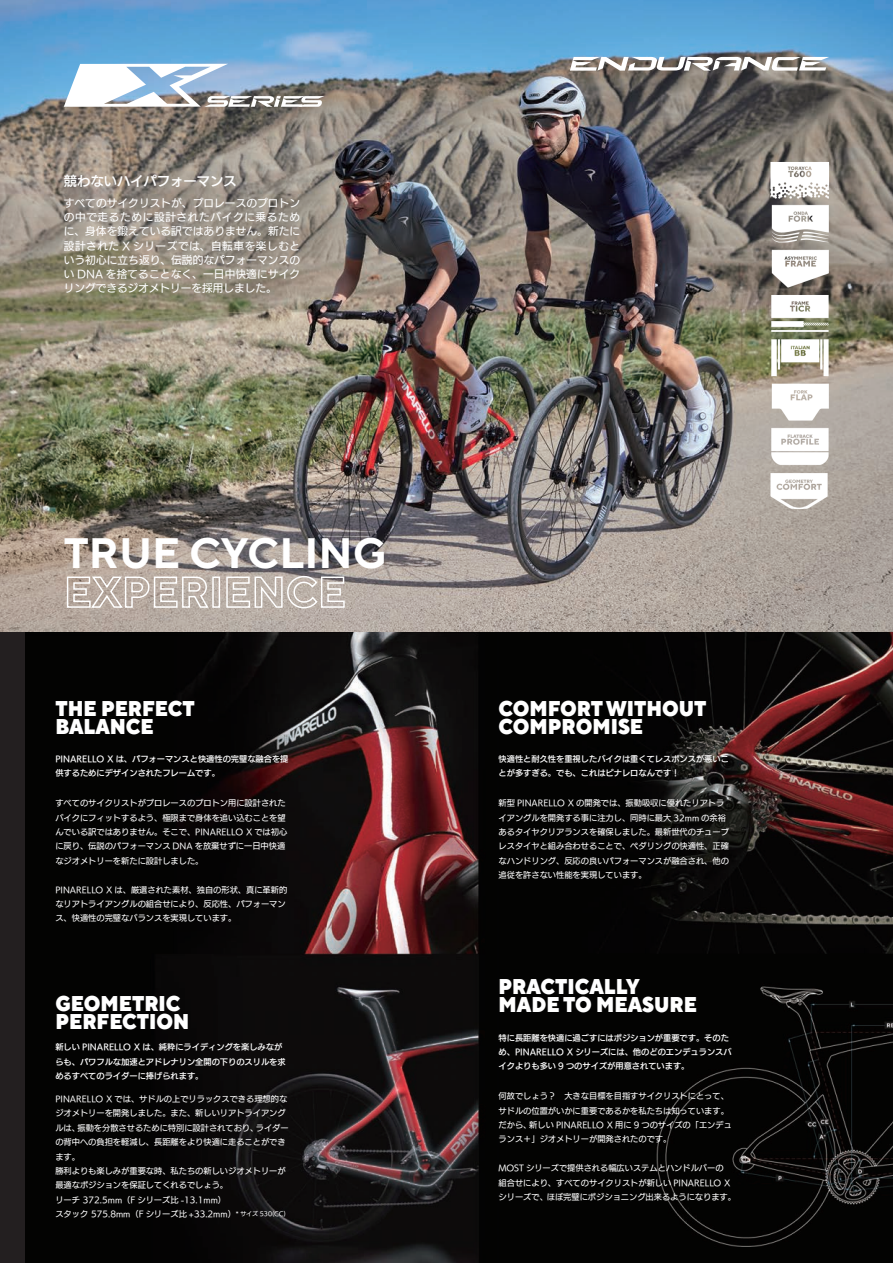
<style>
.page{position:relative;width:893px;height:1263px;background:#fff}
.page>*{position:absolute;margin:0;border:0;box-sizing:border-box;transform-origin:0 0}
.t1{font:700 42.45px/39.3px "TT Norms";color:#fff}
.t2{font:900 21.45px/18px "TT Norms Pro";color:#fff;scale:.91 1}
.t3{font:13.35px "UD Kakugo Large Pr 6 N DB";color:#fff}
.t4{font:10.65px/14.2px "UD Kakugo Large Pr 6 N M";letter-spacing:.005em;color:#fff;text-align:justify}
.t5{font:8.25px/14.4px "UD Kakugo Large Pr 6 N M";color:#fff}
.t6{font:8.25px/14.4px "UD Kakugo Large Pr 6 N DB";color:#fff}
.s1{font-size:6px}
</style>
<div class="page">
<div style="left:0;top:631px;width:36px;height:632px;background:#231f20"></div>
<img style="left:499px;top:631px;width:394px;height:632px">
<img style="left:26px;top:631px;width:473px;height:632px">
<img style="left:0;top:0;width:893px;height:631px">
<svg style="left:64px;top:64px;width:260px;height:43px"></svg>
<svg style="left:570px;top:57px;width:259px;height:14px"></svg>
<img style="left:770px;top:162px;width:59px;height:347px">
<h3 class="t3" style="left:64px;top:174px;width:174px">競わないハイパフォーマンス</h3>
<p class="t4" style="left:64px;top:196px;width:238px">すべてのサイクリストが、プロレースのプロトンの中で走るために設計されたバイクに乗るために、身体を鍛えている訳ではありません。新たに設計された X シリーズでは、自転車を楽しむという初心に立ち返り、伝説的なパフォーマンスのい DNA を捨てることなく、一日中快適にサイクリングできるジオメトリーを採用しました。</p>
<h1 class="t1" style="left:64px;top:532px;width:325px">TRUE CYCLING<br>EXPERIENCE</h1>
<h2 class="t2" style="left:55px;top:699px;width:155px">THE PERFECT<br>BALANCE</h2>
<p class="t6" style="left:55px;top:752px;width:235px">PINARELLO X は、パフォーマンスと快適性の完璧な融合を提供するためにデザインされたフレームです。</p>
<p class="t5" style="left:55px;top:796px;width:233px">すべてのサイクリストがプロレースのプロトン用に設計されたバイクにフィットするよう、極限まで身体を追い込むことを望んでいる訳ではありません。そこで、PINARELLO X では初心に戻り、伝説のパフォーマンス DNA を放棄せずに一日中快適なジオメトリーを新たに設計しました。</p>
<p class="t5" style="left:55px;top:882px;width:233px">PINARELLO X は、厳選された素材、独自の形状、真に革新的なリアトライアングルの組合せにより、反応性、パフォーマンス、快適性の完璧なバランスを実現しています。</p>
<h2 class="t2" style="left:55px;top:994px;width:149px">GEOMETRIC<br>PERFECTION</h2>
<p class="t6" style="left:55px;top:1040px;width:232px">新しい PINARELLO X は、純粋にライディングを楽しみながらも、パワフルな加速とアドレナリン全開の下りのスリルを求めるすべてのライダーに捧げられます。</p>
<p class="t5" style="left:55px;top:1092px;width:235px">PINARELLO X では、サドルの上でリラックスできる理想的なジオメトリーを開発しました。また、新しいリアトライアングルは、振動を分散させるために特別に設計されており、ライダーの背中への負担を軽減し、長距離をより快適に走ることができます。<br>勝利よりも楽しみが重要な時、私たちの新しいジオメトリーが最適なポジションを保証してくれるでしょう。<br>リーチ 372.5mm（F シリーズ比 -13.1mm）<br>スタック 575.8mm（F シリーズ比 +33.2mm）<span class="s1">* サイズ 530(CC)</span></p>
<h2 class="t2" style="left:499px;top:699px;width:230px">COMFORT WITHOUT<br>COMPROMISE</h2>
<p class="t6" style="left:499px;top:752px;width:232px">快適性と耐久性を重視したバイクは重くてレスポンスが悪いことが多すぎる。でも、これはピナレロなんです！</p>
<p class="t5" style="left:499px;top:796px;width:232px">新型 PINARELLO X の開発では、振動吸収に優れたリアトライアングルを開発する事に注力し、同時に最大 32mm の余裕あるタイヤクリアランスを確保しました。最新世代のチューブレスタイヤと組み合わせることで、ペダリングの快適性、正確なハンドリング、反応の良いパフォーマンスが融合され、他の追従を許さない性能を実現しています。</p>
<h2 class="t2" style="left:499px;top:977px;width:219px">PRACTICALLY<br>MADE TO MEASURE</h2>
<p class="t6" style="left:499px;top:1030px;width:235px">特に長距離を快適に過ごすにはポジションが重要です。そのため、PINARELLO X シリーズには、他のどのエンデュランスバイクよりも多い 9 つのサイズが用意されています。</p>
<p class="t5" style="left:499px;top:1089px;width:235px">何故でしょう？　大きな目標を目指すサイクリストにとって、サドルの位置がいかに重要であるかを私たちは知っています。だから、新しい PINARELLO X 用に 9 つのサイズの「エンデュランス＋」ジオメトリーが開発されたのです。</p>
<p class="t5" style="left:499px;top:1161px;width:239px">MOST シリーズで提供される幅広いステムとハンドルバーの<br>組合せにより、すべてのサイクリストが新しい PINARELLO Xシリーズで、ほぼ完璧にポジショニング出来るようになります。</p>
</div>
